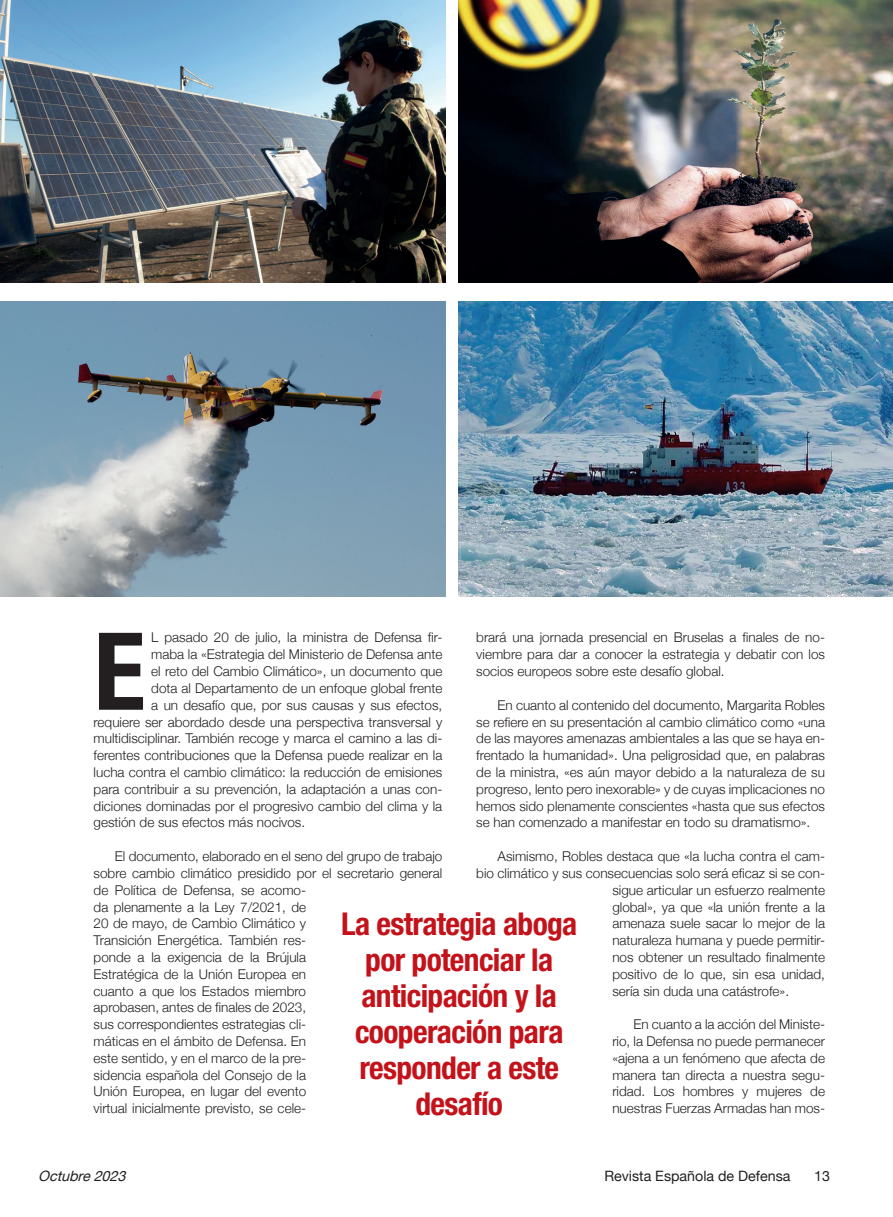
<style>
.page{position:relative;width:893px;height:1217px;background:#fff}
.page>*{position:absolute;margin:0;border:0;box-sizing:border-box;transform-origin:0 0}
.Coro-Texto{font:700 condensed 107.55px "Helvetica Neue";color:#231f20}
.Coro-Sumario{font:700 condensed 31.5px/36px "Helvetica Neue";letter-spacing:-.02em;color:#c4121a;text-align:center}
.t1{font:14.25px "Helvetica Neue";color:#231f20}
.t2{font:italic 14.25px "Helvetica Neue";color:#231f20}
.Coro-Texto-2{font:300 13.5px/16.8px "Helvetica Neue";color:#231f20;text-align:justify}
</style>
<div class="page">
<img style="left:0;top:0;width:445px;height:283px">
<img style="left:0;top:302px;width:445px;height:294px">
<img style="left:459px;top:0;width:434px;height:283px">
<img style="left:459px;top:302px;width:434px;height:294px">
<p class="Coro-Texto-2" style="left:476px;top:628px;width:350px">brará una jornada presencial en Bruselas a finales de no&shy;viembre para dar a conocer la estrategia y debatir con los socios europeos sobre este desafío global.</p>
<p class="Coro-Texto-2" style="left:476px;top:695px;width:350px;text-indent:21px">En cuanto al contenido del documento, Margarita Robles se refiere en su presentación al cambio climático como «una de las mayores amenazas ambientales a las que se haya en&shy;frentado la humanidad». Una peligrosidad que, en palabras de la ministra, «es aún mayor debido a la naturaleza de su progreso, lento pero inexorable» y de cuyas implicaciones no hemos sido plenamente conscientes «hasta que sus efectos se han comenzado a manifestar en todo su dramatismo».</p>
<p class="Coro-Texto-2" style="left:498px;top:846px;width:329px">Asimismo, Robles destaca que «la lucha contra el cam-</p>
<p class="Coro-Texto-2" style="left:476px;top:863px;width:350px">bio climático y sus consecuencias solo será eficaz si se con-</p>
<p class="Coro-Texto-2" style="left:612px;top:880px;width:214px">sigue articular un esfuerzo realmente</p>
<p class="Coro-Texto-2" style="left:612px;top:897px;width:214px">global», ya que «la unión frente a la</p>
<p class="Coro-Texto-2" style="left:612px;top:913px;width:214px">amenaza suele sacar lo mejor de la</p>
<p class="Coro-Texto-2" style="left:612px;top:930px;width:214px">naturaleza humana y puede permitir-</p>
<p class="Coro-Texto-2" style="left:612px;top:947px;width:214px">nos obtener un resultado finalmente</p>
<p class="Coro-Texto-2" style="left:612px;top:964px;width:214px">positivo de lo que, sin esa unidad,</p>
<p class="Coro-Texto-2" style="left:612px;top:981px;width:178px">sería sin duda una catástrofe».</p>
<p class="Coro-Texto-2" style="left:612px;top:1014px;width:214px;text-indent:21px">En cuanto a la acción del Ministe&shy;rio, la Defensa no puede permanecer «ajena a un fenómeno que afecta de manera tan directa a nuestra segu&shy;ridad. Los hombres y mujeres de nuestras Fuerzas Armadas han mos-</p>
<p class="Coro-Texto" style="left:94px;top:606px;width:53px">E</p>
<p class="Coro-Texto-2" style="left:151px;top:628px;width:293px">L pasado 20 de julio, la ministra de Defensa fir-</p>
<p class="Coro-Texto-2" style="left:151px;top:645px;width:293px">maba la «Estrategia del Ministerio de Defensa ante</p>
<p class="Coro-Texto-2" style="left:151px;top:661px;width:293px">el reto del Cambio Climático», un documento que</p>
<p class="Coro-Texto-2" style="left:151px;top:678px;width:293px">dota al Departamento de un enfoque global frente</p>
<p class="Coro-Texto-2" style="left:151px;top:695px;width:293px">a un desafío que, por sus causas y sus efectos,</p>
<p class="Coro-Texto-2" style="left:94px;top:712px;width:350px">requiere ser abordado desde una perspectiva transversal y</p>
<p class="Coro-Texto-2" style="left:94px;top:729px;width:350px">multidisciplinar. También recoge y marca el camino a las di-</p>
<p class="Coro-Texto-2" style="left:94px;top:745px;width:350px">ferentes contribuciones que la Defensa puede realizar en la</p>
<p class="Coro-Texto-2" style="left:94px;top:762px;width:350px">lucha contra el cambio climático: la reducción de emisiones</p>
<p class="Coro-Texto-2" style="left:94px;top:779px;width:350px">para contribuir a su prevención, la adaptación a unas con-</p>
<p class="Coro-Texto-2" style="left:94px;top:796px;width:350px">diciones dominadas por el progresivo cambio del clima y la</p>
<p class="Coro-Texto-2" style="left:94px;top:813px;width:213px">gestión de sus efectos más nocivos.</p>
<p class="Coro-Texto-2" style="left:94px;top:846px;width:350px;text-align:left;text-indent:21px">El documento, elaborado en el seno del grupo de trabajo sobre cambio climático presidido por el secretario general de Política de Defensa, se acomo-<br>da plenamente a la Ley 7/2021, de<br>20 de mayo, de Cambio Climático y<br>Transición Energética. También res-<br>ponde a la exigencia de la Brújula<br>Estratégica de la Unión Europea en<br>cuanto a que los Estados miembro<br>aprobasen, antes de finales de 2023,<br>sus correspondientes estrategias cli-<br>máticas en el ámbito de Defensa. En<br>este sentido, y en el marco de la pre-<br>sidencia española del Consejo de la<br>Unión Europea, en lugar del evento<br>virtual inicialmente previsto, se cele-</p>
<p class="Coro-Sumario" style="left:341px;top:905px;width:238px">La estrategia aboga por potenciar la anticipación y la cooperación para responder a este desafío</p>
<p class="t2" style="left:38px;top:1165px;width:94px">Octubre2023</p>
<p class="t1" style="left:604px;top:1165px;width:188px">Revista Española de Defensa</p>
<p class="t1" style="left:814px;top:1165px;width:17px">13</p>
</div>
